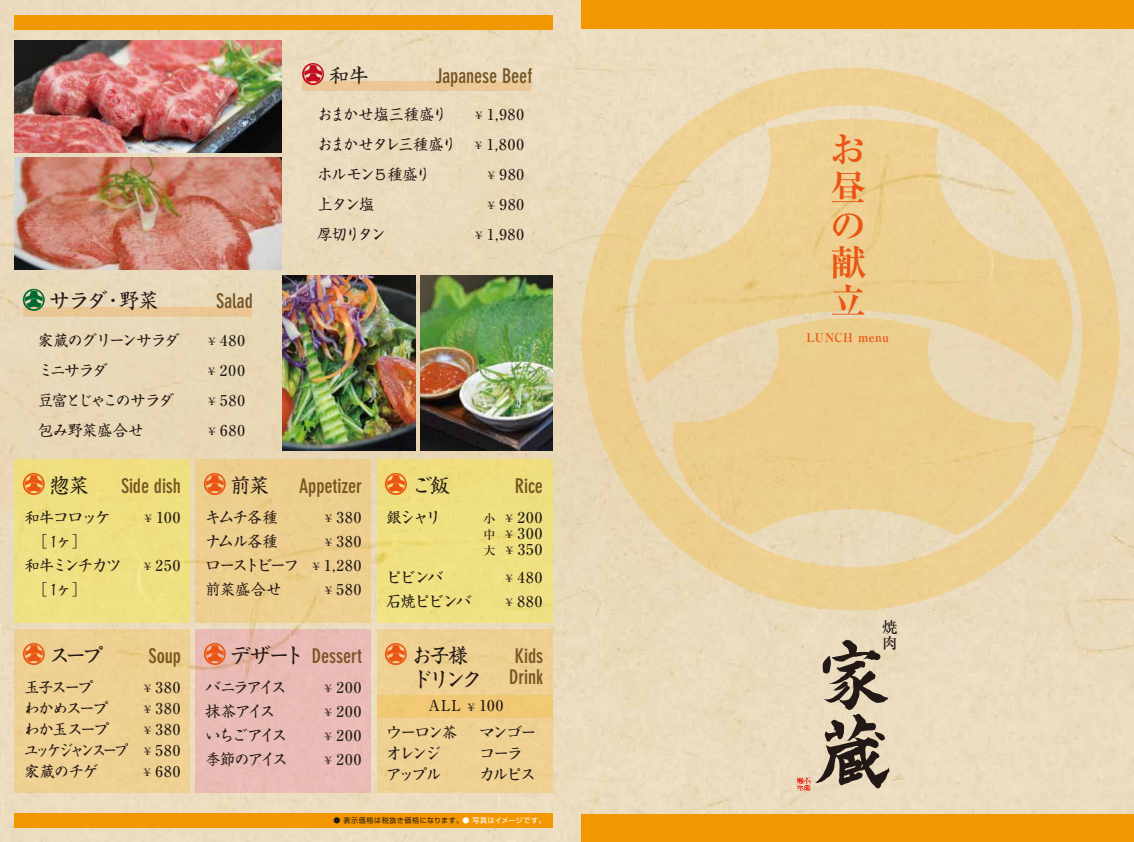
<style>
.page{position:relative;width:1134px;height:842px;background:#fff}
.page>*{position:absolute;margin:0;border:0;box-sizing:border-box;transform-origin:0 0}
.t1{font:700 36px/37.8px "Ryumin Pro";color:#ea5514;text-align:justify}
.t2{font:700 condensed 20px/21px "DIN Neuzeit Grotesk Std";letter-spacing:-.005em;color:#775523}
.t3{font:20px/24px "Shinsei Kai Pro CBSK1";letter-spacing:-.095em;color:#221815}
.t4{font:500 15.6px/15.6px "Ryumin Pro";color:#221815}
.t5{font:500 15px/24px "Ryumin Pro";letter-spacing:.075em;color:#221815;text-align:justify}
.t6{font:15px/21px "Shinsei Kai Pro CBSK1";letter-spacing:-.08em;color:#221815}
.t7{font:15px/30px "Shinsei Kai Pro CBSK1";letter-spacing:-.055em;color:#221815}
.t8{font:15px/24px "Shinsei Kai Pro CBSK1";letter-spacing:-.11em;color:#221815}
.t9{font:15px/24px "Shinsei Kai Pro CBSK1";letter-spacing:-.06em;color:#221815}
.t10{font:15px/21px "Shinsei Kai Pro CBSK1";letter-spacing:-.1em;color:#221815}
.t11{font:700 12px "Ryumin Pro";letter-spacing:.03em;color:#ea5514}
.t12{font:500 12px/16px "Ryumin Pro";color:#221815;text-align:justify}
.t13{font:7px "Shin Go Pro";letter-spacing:.075em;color:#221815}
.s1{font-size:10px}
.s2{font-family:"Shinsei Kai Pro CBSK1";font-weight:400;font-stretch:normal;color:#221815}
.s3{color:#fff}
</style>
<div class="page">
<img style="left:0;top:0;width:1134px;height:842px">
<svg style="left:582px;top:68px;width:537px;height:542px;background:#ebd5a9"></svg>
<svg style="left:634px;top:119px;width:439px;height:265px;background:#ecd29c"></svg>
<svg style="left:673px;top:318px;width:360px;height:217px;background:#ebcf97"></svg>
<div style="left:14px;top:460px;width:175px;height:163px;background:#efe081"></div>
<div style="left:196px;top:460px;width:175px;height:163px;background:#edcf8e"></div>
<div style="left:378px;top:460px;width:175px;height:163px;background:#eee080"></div>
<div style="left:14px;top:630px;width:175px;height:163px;background:#eed093"></div>
<div style="left:196px;top:630px;width:175px;height:163px;background:#eabcb6"></div>
<div style="left:378px;top:630px;width:175px;height:163px;background:#efd194"></div>
<div style="left:378px;top:696px;width:175px;height:22px;background:#f1c875"></div>
<img style="left:283px;top:276px;width:132px;height:174px">
<img style="left:420px;top:276px;width:132px;height:174px">
<img style="left:14px;top:40px;width:268px;height:112px">
<img style="left:14px;top:157px;width:268px;height:112px">
<div style="left:14px;top:813px;width:538px;height:14px;background:#f39700"></div>
<div style="left:14px;top:15px;width:538px;height:14px;background:#f39700"></div>
<div style="left:581px;top:0;width:553px;height:29px;background:#f39700"></div>
<div style="left:581px;top:814px;width:553px;height:28px;background:#f39700"></div>
<svg style="left:23px;top:473px;width:22px;height:22px"></svg>
<svg style="left:204px;top:473px;width:22px;height:22px"></svg>
<svg style="left:385px;top:473px;width:22px;height:22px"></svg>
<svg style="left:23px;top:643px;width:22px;height:22px"></svg>
<svg style="left:204px;top:643px;width:22px;height:22px"></svg>
<svg style="left:385px;top:643px;width:22px;height:22px"></svg>
<div style="left:302px;top:81px;width:229px;height:10px;background:#edc897"></div>
<svg style="left:302px;top:63px;width:22px;height:22px"></svg>
<div style="left:23px;top:307px;width:229px;height:10px;background:#ebc694"></div>
<svg style="left:23px;top:289px;width:22px;height:22px"></svg>
<svg style="left:797px;top:638px;width:93px;height:154px;background:#b6a791"></svg>
<h2 class="t3" style="left:329px;top:61px;width:41px">和牛</h2>
<h2 class="t2" style="left:436px;top:65px;width:98px">Japanese Beef</h2>
<h2 class="t3" style="left:50px;top:286px;width:110px">サラダ・野菜</h2>
<h2 class="t2" style="left:216px;top:291px;width:38px">Salad</h2>
<p class="t7" style="left:38px;top:324px;width:143px">家蔵のグリーンサラダミニサラダ<br>豆富とじゃこのサラダ包み野菜盛合せ</p>
<p class="t5" style="left:208px;top:324px;width:38px;line-height:30px"><span class="s1">¥</span> 480 <span class="s1">¥</span> 200 <span class="s1">¥</span> 580 <span class="s1">¥</span> 680</p>
<p class="t6" style="left:317px;top:98px;width:141px;line-height:30px">おまかせ塩三種盛りおまかせタレ三種盛りホルモン５種盛り<br>上タン塩<br>厚切りタン</p>
<p class="t5" style="left:475px;top:99px;width:51px;line-height:30px;text-align:right"><span class="s1">¥</span> 1,980 <span class="s1">¥</span> 1,800 <span class="s1">¥</span> 980<br><span class="s1">¥</span> 980<br><span class="s1">¥</span> 1,980</p>
<h2 class="t3" style="left:50px;top:471px;width:41px">惣菜</h2>
<h2 class="t2" style="left:121px;top:475px;width:62px">Side dish</h2>
<h2 class="t3" style="left:231px;top:471px;width:40px">前菜</h2>
<h2 class="t2" style="left:299px;top:475px;width:64px">Appetizer</h2>
<h2 class="t3" style="left:412px;top:471px;width:40px">ご飯</h2>
<h2 class="t2" style="left:515px;top:475px;width:30px">Rice</h2>
<p class="t6" style="left:24px;top:504px;width:98px;line-height:24px">和牛コロッケ　［1ヶ］<br>和牛ミンチカツ　［1ヶ］</p>
<p class="t5" style="left:144px;top:505px;width:37px"><span class="s1">¥</span> 100</p>
<p class="t5" style="left:144px;top:553px;width:38px"><span class="s1">¥</span> 250</p>
<p class="t9" style="left:205px;top:504px;width:95px">キムチ各種<br>ナムル各種<br>ローストビーフ前菜盛合せ</p>
<p class="t5" style="left:312px;top:505px;width:51px;text-align:right"><span class="s1">¥</span> 380<br><span class="s1">¥</span> 380<br><span class="s1">¥</span> 1,280 <span class="s1">¥</span> 580</p>
<p class="t6" style="left:386px;top:505px;width:56px">銀シャリ</p>
<p class="t5" style="left:505px;top:509px;width:38px;line-height:16px"><span class="s1">¥</span> 200 <span class="s1">¥</span> 300 <span class="s1">¥</span> 350</p>
<p class="t6" style="left:386px;top:564px;width:86px;line-height:24px">ピビンバ<br>石焼ピビンバ</p>
<p class="t5" style="left:506px;top:565px;width:38px"><span class="s1">¥</span> 480 <span class="s1">¥</span> 880</p>
<p class="t12" style="left:483px;top:510px;width:13px">小中大</p>
<h2 class="t3" style="left:50px;top:641px;width:55px">スープ</h2>
<h2 class="t2" style="left:149px;top:645px;width:34px">Soup</h2>
<p class="t6" style="left:24px;top:675px;width:105px">玉子スープ<br>わかめスープ<br>わか玉スープ<br>ユッケジャンスープ家蔵のチゲ</p>
<p class="t5" style="left:144px;top:676px;width:38px;line-height:21px"><span class="s1">¥</span> 380 <span class="s1">¥</span> 380 <span class="s1">¥</span> 380 <span class="s1">¥</span> 580 <span class="s1">¥</span> 680</p>
<h2 class="t2" style="left:231px;top:645px;width:133px"><span class="s2">デザート</span> Dessert</h2>
<p class="t8" style="left:205px;top:674px;width:84px">バニラアイス抹茶アイスいちごアイス季節のアイス</p>
<p class="t5" style="left:324px;top:675px;width:38px"><span class="s1">¥</span> 200 <span class="s1">¥</span> 200 <span class="s1">¥</span> 200 <span class="s1">¥</span> 200</p>
<h2 class="t3" style="left:412px;top:641px;width:71px">お子様ドリンク</h2>
<h2 class="t2" style="left:509px;top:645px;width:35px">Kids<br>Drink</h2>
<p class="t5" style="left:428px;top:693px;width:77px">ALL <span class="s1">¥</span> 100</p>
<p class="t10" style="left:386px;top:720px;width:72px">ウーロン茶オレンジアップル</p>
<p class="t6" style="left:479px;top:720px;width:58px">マンゴーコーラカルピス</p>
<p class="t13" style="left:333px;top:815px;width:213px">● 表示価格は税抜き価格になります。<span class="s3">● 写真はイメージです。</span></p>
<h1 class="t1" style="left:830px;top:128px;width:37px">お昼の献立</h1>
<p class="t11" style="left:806px;top:328px;width:84px">LUNCH menu</p>
<p class="t4" style="left:882px;top:618px;width:17px">焼肉</p>
</div>
